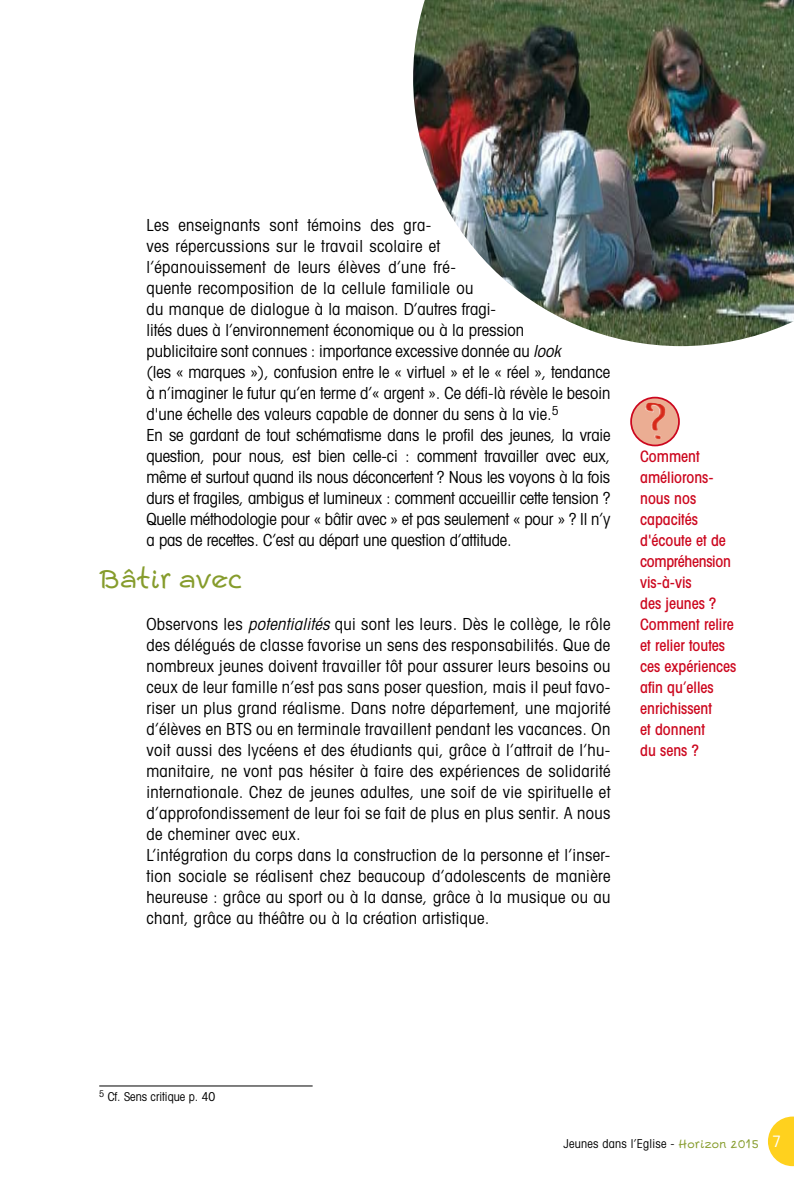
<style>
.page{position:relative;width:794px;height:1191px;background:#fff}
.page>*{position:absolute;margin:0;border:0;box-sizing:border-box;transform-origin:0 0}
.t1{font:31.5px "Escript LL";color:#869c2c}
.t2{font:condensed 16.62px/21px "Avant Garde";letter-spacing:.02em;color:#000}
.t3{font:condensed 16.62px/21px "Avant Garde";color:#000}
.t4{font:500 condensed 15.75px/21px "Avant Garde";color:#cc071e}
.t5{font:condensed 12.25px "Avant Garde";letter-spacing:.02em;color:#000}
.t6{font:condensed 12.25px "Avant Garde";color:#000}
.s1{font-style:italic}
.s2{font-family:"Escript LL";font-stretch:normal;font-size:14px;color:#869c2c}
</style>
<div class="page">
<svg style="left:768px;top:1116px;width:26px;height:50px"></svg>
<img style="left:413px;top:0;width:381px;height:346px">
<hr style="left:99px;top:1085px;width:214px;height:1px;background:#000">
<div style="left:631px;top:397px;width:48px;height:48px;background:#ebad93;border-radius:50%"></div>
<div style="left:630px;top:397px;width:50px;height:49px;border:2px solid #cc071e;border-radius:50%"></div>
<img style="left:645px;top:402px;width:21px;height:37px">
<p class="t3" style="left:146px;top:214px;width:465px">Les enseignants sont témoins des gra-<br>ves répercussions sur le travail scolaire et<br>l’épanouissement de leurs élèves d’une fré-<br>quente recomposition de la cellule familiale ou<br>du manque de dialogue à la maison. D’autres fragi-<br>lités dues à l’environnement économique ou à la pression<br>publicitaire sont connues : importance excessive donnée au <span class="s1">look<br></span>(les « marques »), confusion entre le « virtuel » et le « réel », tendance à n’imaginer le futur qu’en terme d’« argent ». Ce défi-là révèle le besoin d'une échelle des valeurs capable de donner du sens à la vie.<sup>5<br></sup>En se gardant de tout schématisme dans le profil des jeunes, la vraie question, pour nous, est bien celle-ci : comment travailler avec eux, même et surtout quand ils nous déconcertent ? Nous les voyons à la fois durs et fragiles, ambigus et lumineux : comment accueillir cette tension ?<br>Quelle méthodologie pour « bâtir avec » et pas seulement « pour » ? Il n’y a pas de recettes. C’est au départ une question d’attitude.</p>
<h1 class="t1" style="left:99px;top:561px;width:144px">Bâtir avec</h1>
<p class="t2" style="left:146px;top:613px;width:465px">Observons les <span class="s1">potentialités</span> qui sont les leurs. Dès le collège, le rôle des délégués de classe favorise un sens des responsabilités. Que de nombreux jeunes doivent travailler tôt pour assurer leurs besoins ou ceux de leur famille n’est pas sans poser question, mais il peut favo&shy;riser un plus grand réalisme. Dans notre département, une majorité d’élèves en BTS ou en terminale travaillent pendant les vacances. On voit aussi des lycéens et des étudiants qui, grâce à l’attrait de l’hu&shy;manitaire, ne vont pas hésiter à faire des expériences de solidarité internationale. Chez de jeunes adultes, une soif de vie spirituelle et d’approfondissement de leur foi se fait de plus en plus sentir. A nous de cheminer avec eux.<br>L’intégration du corps dans la construction de la personne et l’inser&shy;tion sociale se réalisent chez beaucoup d’adolescents de manière heureuse : grâce au sport ou à la danse, grâce à la musique ou au chant, grâce au théâtre ou à la création artistique.</p>
<p class="t4" style="left:640px;top:446px;width:98px">Comment améliorons&shy;nous nos capacités d'écoute et de compréhension vis-à-vis<br>des jeunes ?<br>Comment relire et relier toutes ces expériences afin qu’elles enrichissent<br>et donnent<br>du sens ?</p>
<p class="t6" style="left:99px;top:1089px;width:118px"><sup>5</sup> Cf. Sens critique p. 40</p>
<p class="t5" style="left:563px;top:1135px;width:197px">Jeunes dans l’Eglise - <span class="s2">Horizon 2015</span></p>
</div>
